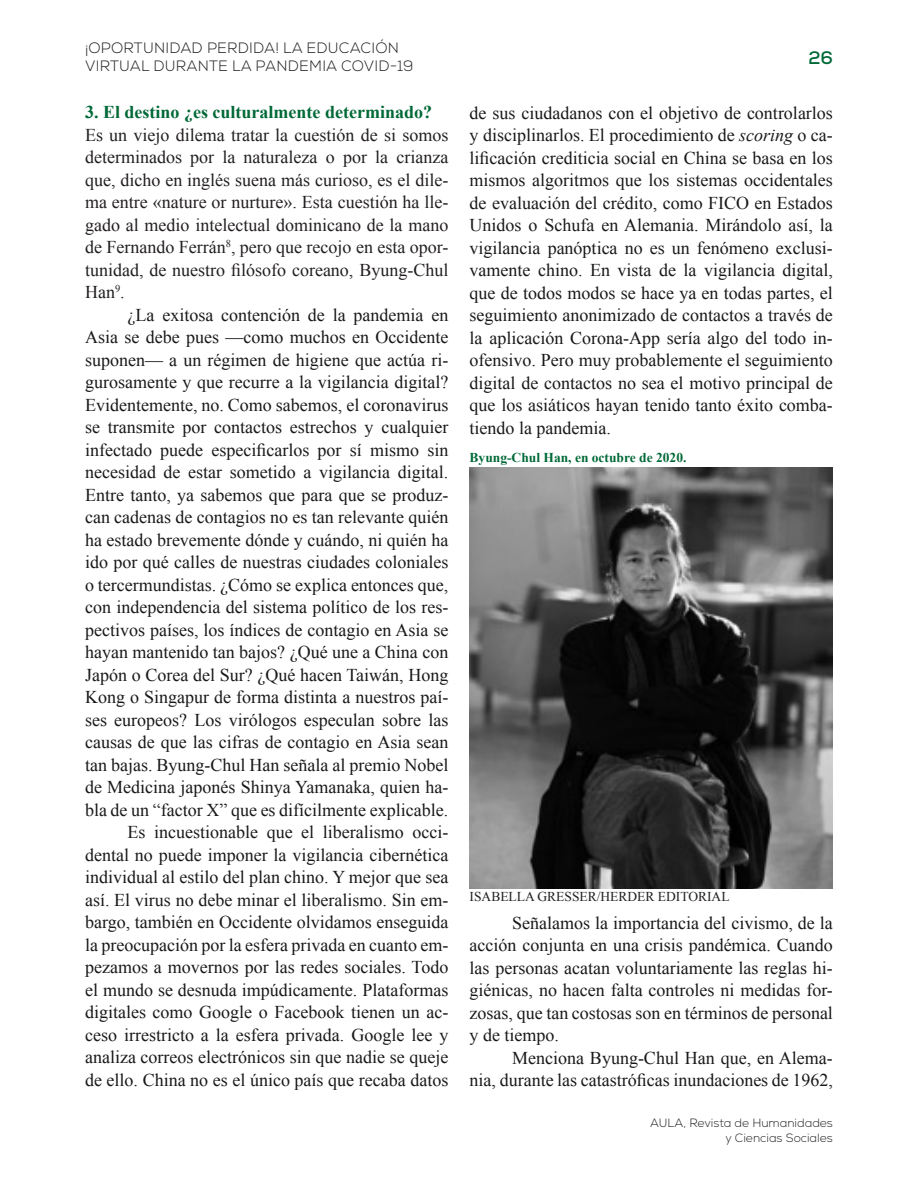
<style>
.page{position:relative;width:918px;height:1188px;background:#fff}
.page>*{position:absolute;margin:0;border:0;box-sizing:border-box;transform-origin:0 0}
.t1{font:18px/22.5px "Times New Roman";color:#191919;text-align:justify}
.t2{font:18px/22.5px "Times New Roman";color:#231f20;text-align:justify}
.t3{font:700 18px "Times New Roman";color:#006937}
.t4{font:700 18px "Nexa";color:#006937}
.t5{font:300 15px/18px "Nexa";letter-spacing:.015em;color:#231f20}
.t6{font:13.5px "Times New Roman";color:#231f20}
.t7{font:700 13.5px "Times New Roman";color:#006937}
.t8{font:300 12px/14.4px "Nexa";color:#231f20;text-align:right}
.s1{font-style:italic}
</style>
<div class="page">
<img style="left:470px;top:468px;width:363px;height:421px">
<p class="t5" style="left:85px;top:39px;width:330px">¡OPORTUNIDAD PERDIDA! LA EDUCACIÓN<br>VIRTUAL DURANTE LA PANDEMIA COVID-19</p>
<p class="t3" style="left:85px;top:100px;width:348px">3. El destino ¿es culturalmente determinado?</p>
<p class="t2" style="left:85px;top:123px;width:365px">Es un viejo dilema tratar la cuestión de si somos determinados por la naturaleza o por la crianza que, dicho en inglés suena más curioso, es el dile&shy;ma entre «nature or nurture». Esta cuestión ha lle&shy;gado al medio intelectual dominicano de la mano de Fernando Ferrán<sup>8</sup>, pero que recojo en esta opor&shy;tunidad, de nuestro filósofo coreano, Byung-Chul Han<sup>9</sup>.</p>
<p class="t1" style="left:85px;top:303px;width:365px;text-indent:43px">¿La exitosa contención de la pandemia en Asia se debe pues —como muchos en Occidente suponen— a un régimen de higiene que actúa ri&shy;gurosamente y que recurre a la vigilancia digital?<br>Evidentemente, no. Como sabemos, el coronavirus se transmite por contactos estrechos y cualquier infectado puede especificarlos por sí mismo sin necesidad de estar sometido a vigilancia digital.<br>Entre tanto, ya sabemos que para que se produz&shy;can cadenas de contagios no es tan relevante quién ha estado brevemente dónde y cuándo, ni quién ha ido por qué calles de nuestras ciudades coloniales o tercermundistas. ¿Cómo se explica entonces que, con independencia del sistema político de los res&shy;pectivos países, los índices de contagio en Asia se hayan mantenido tan bajos? ¿Qué une a China con Japón o Corea del Sur? ¿Qué hacen Taiwán, Hong Kong o Singapur de forma distinta a nuestros paí&shy;ses europeos? Los virólogos especulan sobre las causas de que las cifras de contagio en Asia sean tan bajas. Byung-Chul Han señala al premio Nobel de Medicina japonés Shinya Yamanaka, quien ha&shy;bla de un “factor X” que es difícilmente explicable.</p>
<p class="t1" style="left:85px;top:821px;width:365px;text-indent:43px">Es incuestionable que el liberalismo occi&shy;dental no puede imponer la vigilancia cibernética individual al estilo del plan chino. Y mejor que sea así. El virus no debe minar el liberalismo. Sin em&shy;bargo, también en Occidente olvidamos enseguida la preocupación por la esfera privada en cuanto em&shy;pezamos a movernos por las redes sociales. Todo el mundo se desnuda impúdicamente. Plataformas digitales como Google o Facebook tienen un ac&shy;ceso irrestricto a la esfera privada. Google lee y analiza correos electrónicos sin que nadie se queje de ello. China no es el único país que recaba datos</p>
<p class="t4" style="left:808px;top:46px;width:26px">26</p>
<p class="t1" style="left:470px;top:101px;width:365px">de sus ciudadanos con el objetivo de controlarlos y disciplinarlos. El procedimiento de <span class="s1">scoring</span> o ca&shy;lificación crediticia social en China se basa en los mismos algoritmos que los sistemas occidentales de evaluación del crédito, como FICO en Estados Unidos o Schufa en Alemania. Mirándolo así, la vigilancia panóptica no es un fenómeno exclusi&shy;vamente chino. En vista de la vigilancia digital, que de todos modos se hace ya en todas partes, el seguimiento anonimizado de contactos a través de la aplicación Corona-App sería algo del todo in&shy;ofensivo. Pero muy probablemente el seguimiento digital de contactos no sea el motivo principal de que los asiáticos hayan tenido tanto éxito comba&shy;tiendo la pandemia.</p>
<p class="t7" style="left:470px;top:448px;width:218px">Byung-Chul Han, en octubre de 2020.</p>
<p class="t6" style="left:470px;top:888px;width:262px">ISABELLA GRESSER/HERDER EDITORIAL</p>
<p class="t1" style="left:470px;top:911px;width:365px;text-indent:43px">Señalamos la importancia del civismo, de la acción conjunta en una crisis pandémica. Cuando las personas acatan voluntariamente las reglas hi&shy;giénicas, no hacen falta controles ni medidas for&shy;zosas, que tan costosas son en términos de personal y de tiempo.</p>
<p class="t1" style="left:470px;top:1046px;width:365px;text-align:right">Menciona Byung-Chul Han que, en Alema-<br>nia, durante las catastróficas inundaciones de 1962,</p>
<p class="t8" style="left:650px;top:1116px;width:184px">AULA, Revista de Humanidades y Ciencias Sociales</p>
</div>
